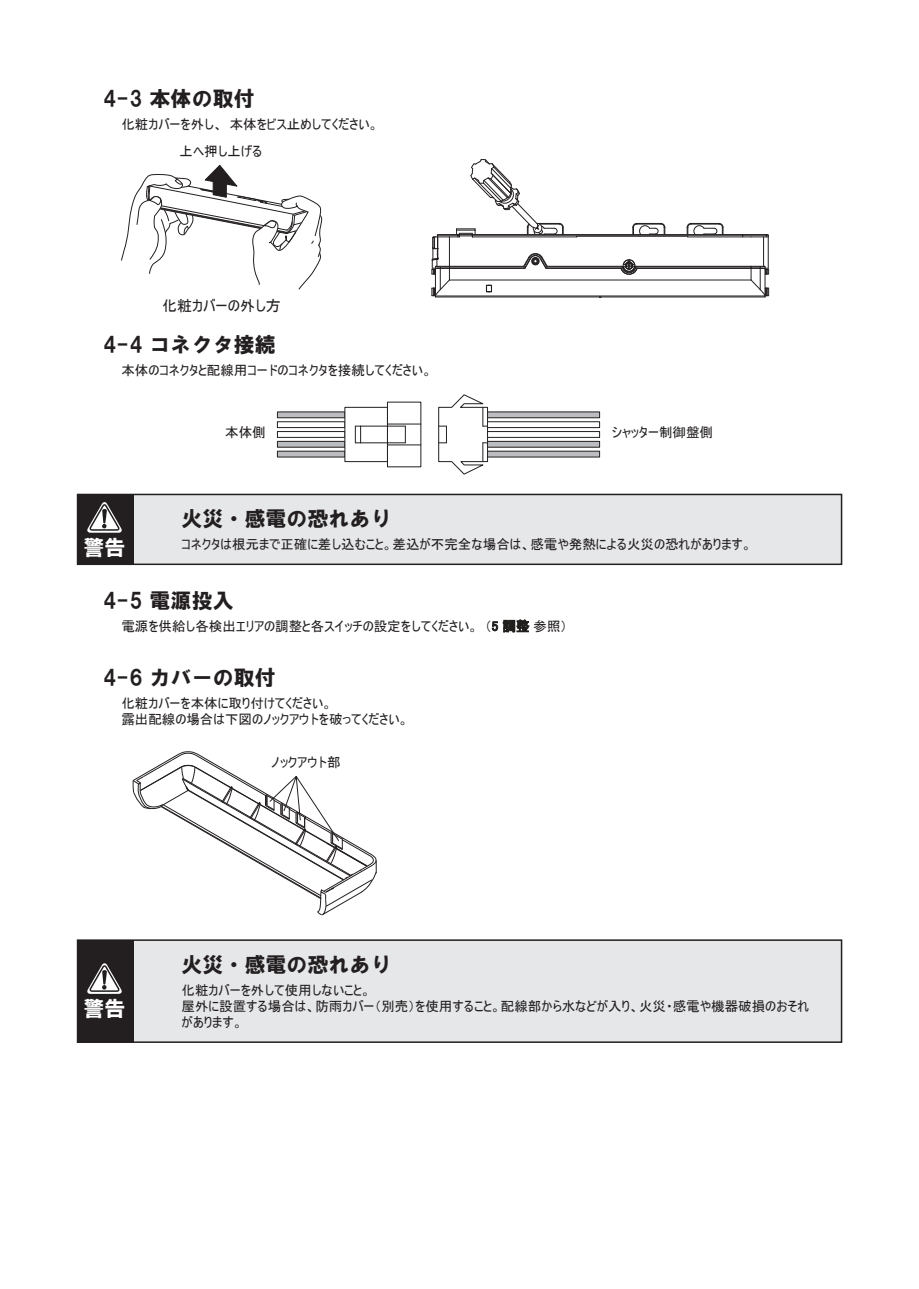
<style>
.page{position:relative;width:919px;height:1289px;background:#fff}
.page>*{position:absolute;margin:0;border:0;box-sizing:border-box;transform-origin:0 0}
.t1{font:21px "HGS Soei Kakugothic UB";color:#231f20}
.t2{font:21px "HGS Soei Kakugothic UB";color:#fff}
.t3{font:15px "MS UI Gothic";color:#231f20}
.t4{font:13.5px/16.2px "MS UI Gothic";color:#231f20}
</style>
<div class="page">
<svg style="left:492px;top:619px;width:37px;height:13px"></svg>
<svg style="left:132px;top:751px;width:245px;height:165px"></svg>
<svg style="left:121px;top:164px;width:201px;height:126px"></svg>
<hr style="left:449px;top:280px;width:302px;height:1px;background:#231f20">
<hr style="left:435px;top:295px;width:330px;height:1px;background:#231f20">
<hr style="left:472px;top:234px;width:270px;height:1px;background:#231f20">
<hr style="left:601px;top:296px;width:164px;height:1px;background:#231f20">
<hr style="left:435px;top:296px;width:164px;height:1px;background:#231f20">
<svg style="left:632px;top:223px;width:33px;height:12px"></svg>
<hr style="left:472px;top:235px;width:270px;height:1px;background:#231f20">
<hr style="left:576px;top:236px;width:111px;height:1px;background:#231f20">
<svg style="left:686px;top:223px;width:37px;height:14px"></svg>
<hr style="left:687px;top:236px;width:64px;height:1px;background:#231f20">
<hr style="left:472px;top:236px;width:104px;height:1px;background:#231f20">
<hr style="left:546px;top:268px;width:75px;height:1px;background:#231f20">
<hr style="left:637px;top:268px;width:114px;height:1px;background:#231f20">
<hr style="left:547px;top:266px;width:75px;height:1px;background:#231f20">
<hr style="left:636px;top:266px;width:115px;height:1px;background:#231f20">
<svg style="left:741px;top:234px;width:28px;height:63px"></svg>
<svg style="left:431px;top:159px;width:133px;height:138px"></svg>
<svg style="left:620px;top:259px;width:18px;height:16px"></svg>
<div style="left:78px;top:494px;width:763px;height:70px;background:#e6e7e9"></div>
<div style="left:77px;top:493px;width:765px;height:72px;border:2px solid #211f1e"></div>
<div style="left:78px;top:494px;width:56px;height:70px;background:#231f20"></div>
<svg style="left:87px;top:502px;width:35px;height:30px"></svg>
<div style="left:78px;top:940px;width:763px;height:102px;background:#e6e7e9"></div>
<div style="left:77px;top:939px;width:765px;height:103px;border:2px solid #211f1e"></div>
<div style="left:78px;top:940px;width:56px;height:102px;background:#231f20"></div>
<svg style="left:87px;top:963px;width:35px;height:30px"></svg>
<div style="left:277px;top:411px;width:68px;height:7px;background:#bcbdc0;border:1px solid #231f20"></div>
<div style="left:277px;top:421px;width:68px;height:7px;background:#fff;border:1px solid #231f20"></div>
<div style="left:277px;top:431px;width:68px;height:7px;background:#fff;border:1px solid #231f20"></div>
<svg style="left:277px;top:441px;width:67px;height:6px"></svg>
<svg style="left:277px;top:451px;width:67px;height:6px"></svg>
<svg style="left:344px;top:401px;width:77px;height:66px"></svg>
<div style="left:484px;top:411px;width:116px;height:7px;background:#bcbdc0;border:1px solid #231f20"></div>
<div style="left:484px;top:421px;width:116px;height:7px;background:#fff;border:1px solid #231f20"></div>
<div style="left:484px;top:431px;width:116px;height:7px;background:#fff;border:1px solid #231f20"></div>
<svg style="left:488px;top:441px;width:112px;height:6px"></svg>
<svg style="left:488px;top:451px;width:112px;height:6px"></svg>
<svg style="left:438px;top:394px;width:50px;height:81px"></svg>
<h1 class="t1" style="left:103px;top:88px;width:153px">4-3 本体の取付</h1>
<p class="t4" style="left:121px;top:116px;width:258px">化粧カバーを外し、本体をビス止めしてください。</p>
<p class="t4" style="left:180px;top:143px;width:84px">上へ押し上げる</p>
<p class="t3" style="left:162px;top:298px;width:120px">化粧カバーの外し方</p>
<h1 class="t1" style="left:103px;top:334px;width:174px">4-4 コネクタ接続</h1>
<p class="t4" style="left:121px;top:362px;width:312px">本体のコネクタと配線用コードのコネクタを接続してください。</p>
<h1 class="t2" style="left:83px;top:537px;width:43px">警告</h1>
<p class="t4" style="left:225px;top:423px;width:42px">本体側</p>
<p class="t4" style="left:611px;top:423px;width:104px">シャッター制御盤側</p>
<h1 class="t1" style="left:181px;top:508px;width:211px">火災・感電の恐れあり</h1>
<p class="t4" style="left:181px;top:536px;width:572px">コネクタは根元まで正確に差し込むこと。差込が不完全な場合は、感電や発熱による火災の恐れがあります。</p>
<h1 class="t1" style="left:103px;top:590px;width:132px">4-5 電源投入</h1>
<p class="t4" style="left:121px;top:618px;width:447px">電源を供給し各検出エリアの調整と各スイッチの設定をしてください。（5 調整 参照）</p>
<h1 class="t1" style="left:103px;top:666px;width:174px">4-6 カバーの取付</h1>
<p class="t4" style="left:121px;top:694px;width:288px">化粧カバーを本体に取り付けてください。<br>露出配線の場合は下図のノックアウトを破ってください。</p>
<p class="t4" style="left:271px;top:754px;width:71px">ノックアウト部</p>
<h1 class="t2" style="left:83px;top:998px;width:43px">警告</h1>
<h1 class="t1" style="left:181px;top:953px;width:211px">火災・感電の恐れあり</h1>
<p class="t4" style="left:181px;top:981px;width:629px">化粧カバーを外して使用しないこと。<br>屋外に設置する場合は、防雨カバー（別売）を使用すること。配線部から水などが入り、火災・感電や機器破損のおそれがあります。</p>
</div>
